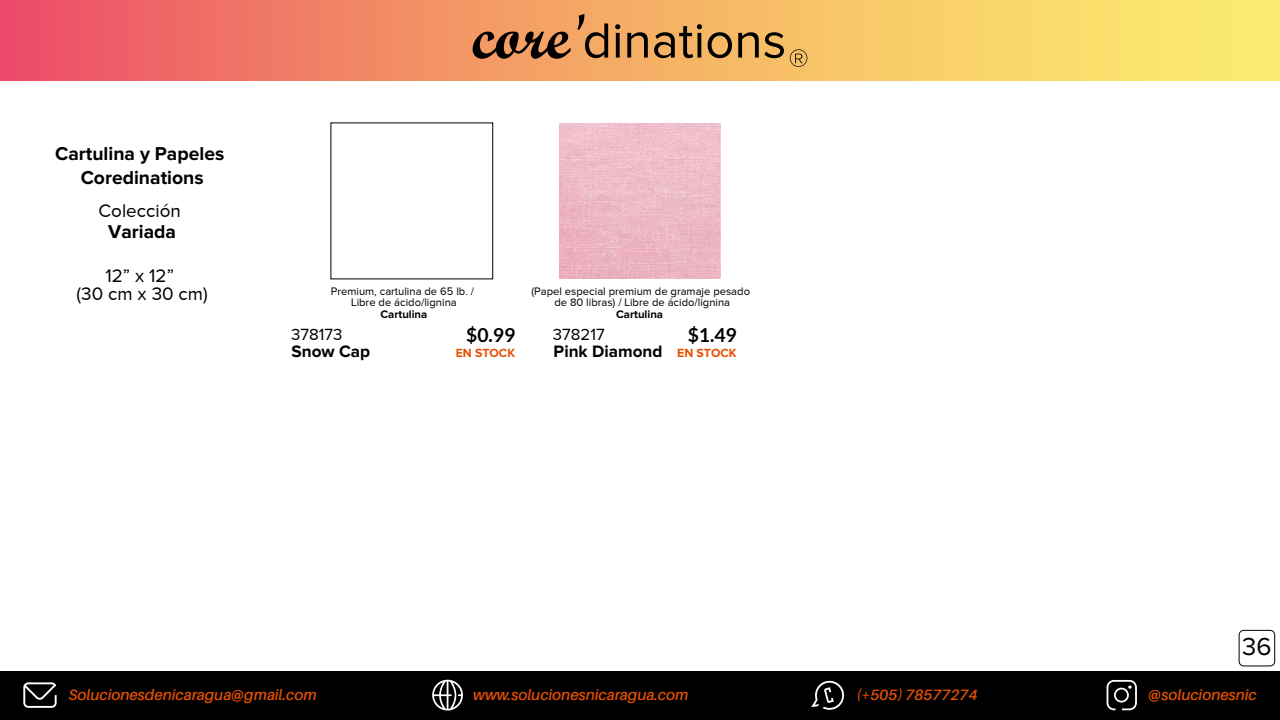
<style>
.page{position:relative;width:1280px;height:720px;background:#fff}
.page>*{position:absolute;margin:0;border:0;box-sizing:border-box;transform-origin:0 0}
.t1{font:25.5px "Proxima Nova";color:#000}
.t2{font:700 19.3px/23.2px "Proxima Nova";color:#000;text-align:center}
.t3{font:700 19.3px "Lato";color:#000}
.t4{font:18.8px/17.8px "Proxima Nova";color:#000;text-align:center}
.t5{font:700 17.1px "Proxima Nova";color:#000}
.t6{font:16.7px "Proxima Nova";color:#000}
.t7{font:italic 600 15px "Aileron";color:#e75003}
.t8{font:700 12.3px "Proxima Nova";color:#e75003}
.t9{font:700 11.4px "Proxima Nova";color:#000}
.t10{font:11.2px/10.6px "Proxima Nova";color:#000;text-align:center}
</style>
<div class="page">
<div style="left:1239px;top:630px;width:36px;height:36px;border:1px solid #000;border-radius:5px"></div>
<div style="left:0;top:0;width:1280px;height:81px;background:linear-gradient(to right,#ed5664,#fdf96c)"></div>
<svg style="left:615px;top:24px;width:5px;height:34px"></svg>
<svg style="left:627px;top:32px;width:21px;height:26px"></svg>
<svg style="left:654px;top:24px;width:48px;height:34px;background:#a47744"></svg>
<svg style="left:708px;top:32px;width:24px;height:26px"></svg>
<svg style="left:738px;top:32px;width:46px;height:26px"></svg>
<svg style="left:473px;top:32px;width:98px;height:27px;background:#815435"></svg>
<svg style="left:577px;top:14px;width:31px;height:44px"></svg>
<svg style="left:790px;top:49px;width:17px;height:18px"></svg>
<img style="left:560px;top:123px;width:161px;height:156px">
<div style="left:0;top:671px;width:1280px;height:49px;background:#000"></div>
<svg style="left:1107px;top:680px;width:30px;height:30px"></svg>
<svg style="left:23px;top:682px;width:34px;height:26px"></svg>
<svg style="left:432px;top:680px;width:31px;height:31px"></svg>
<svg style="left:811px;top:680px;width:33px;height:30px"></svg>
<h2 class="t2" style="left:55px;top:143px;width:171px">Cartulina y Papeles<br>Coredinations</h2>
<h3 class="t4" style="left:99px;top:201px;width:84px">Colección</h3>
<h2 class="t2" style="left:108px;top:221px;width:69px">Variada</h2>
<h3 class="t4" style="left:77px;top:267px;width:133px">12” x 12”<br>(30 cm x 30 cm)</h3>
<p class="t10" style="left:331px;top:286px;width:145px">Premium, cartulina de 65 lb. /<br>Libre de ácido/lignina</p>
<p class="t10" style="left:532px;top:286px;width:220px">(Papel especial premium de gramaje pesado de 80 libras) / Libre de ácido/lignina</p>
<p class="t9" style="left:380px;top:308px;width:48px">Cartulina</p>
<p class="t9" style="left:616px;top:308px;width:48px">Cartulina</p>
<h3 class="t6" style="left:291px;top:325px;width:53px">378173</h3>
<h2 class="t3" style="left:466px;top:324px;width:51px">$0.99</h2>
<h3 class="t5" style="left:292px;top:341px;width:80px">Snow Cap</h3>
<p class="t8" style="left:456px;top:346px;width:61px">EN STOCK</p>
<h3 class="t6" style="left:553px;top:325px;width:53px">378217</h3>
<h2 class="t3" style="left:688px;top:324px;width:51px">$1.49</h2>
<h3 class="t5" style="left:554px;top:341px;width:110px">Pink Diamond</h3>
<p class="t8" style="left:677px;top:346px;width:61px">EN STOCK</p>
<h1 class="t1" style="left:1242px;top:632px;width:31px">36</h1>
<h3 class="t7" style="left:69px;top:686px;width:249px">Solucionesdenicaragua@gmail.com</h3>
<h3 class="t7" style="left:473px;top:686px;width:217px">www.solucionesnicaragua.com</h3>
<h3 class="t7" style="left:857px;top:687px;width:122px">(+505) 78577274</h3>
<h3 class="t7" style="left:1148px;top:686px;width:110px">@solucionesnic</h3>
</div>
